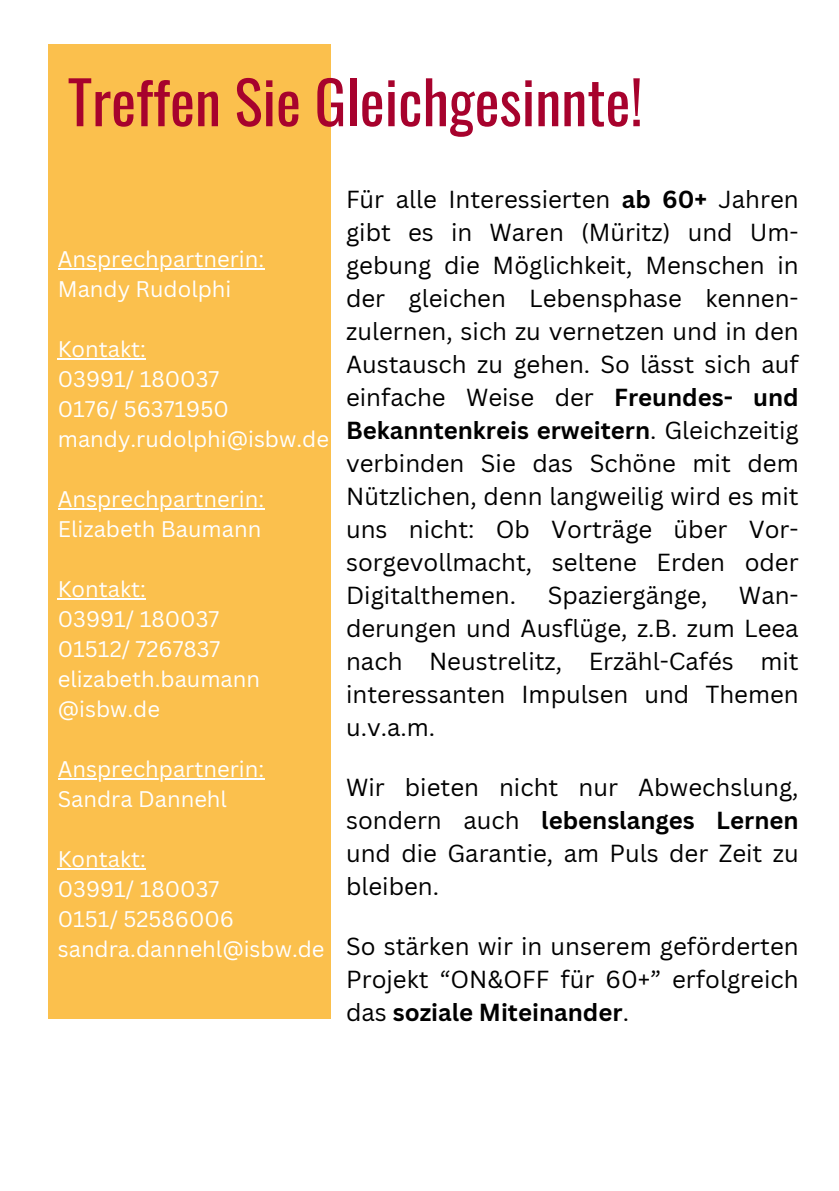
<style>
.page{position:relative;width:839px;height:1191px;background:#fff}
.page>*{position:absolute;margin:0;border:0;box-sizing:border-box;transform-origin:0 0}
.t1{font:59.2px "Oswald";color:#a7022d}
.t2{font:24px/33px "Canva Sans";color:#000;text-align:justify}
.t3{font:22px "Canva Sans";color:#fff}
.s1{font-weight:700}
</style>
<div class="page">
<div style="left:48px;top:44px;width:283px;height:974px;background:#fbc04d"></div>
<hr style="left:58px;top:268px;width:206px;height:2px;background:#fff">
<hr style="left:58px;top:358px;width:88px;height:2px;background:#fff">
<hr style="left:58px;top:508px;width:206px;height:2px;background:#fff">
<hr style="left:58px;top:598px;width:88px;height:2px;background:#fff">
<hr style="left:58px;top:778px;width:206px;height:2px;background:#fff">
<hr style="left:58px;top:868px;width:88px;height:2px;background:#fff">
<h1 class="t1" style="left:68px;top:56px;width:576px">Treffen Sie Gleichgesinnte!</h1>
<p class="t3" style="left:58px;top:243px;width:208px">Ansprechpartnerin:</p>
<p class="t3" style="left:58px;top:273px;width:175px">Mandy Rudolphi</p>
<p class="t3" style="left:58px;top:333px;width:90px">Kontakt:</p>
<p class="t3" style="left:58px;top:363px;width:163px">03991/ 180037</p>
<p class="t3" style="left:58px;top:393px;width:172px">0176/ 56371950</p>
<p class="t3" style="left:58px;top:423px;width:272px">mandy.rudolphi@isbw.de</p>
<p class="t3" style="left:58px;top:483px;width:208px">Ansprechpartnerin:</p>
<p class="t3" style="left:58px;top:513px;width:205px">Elizabeth Baumann</p>
<p class="t3" style="left:58px;top:573px;width:90px">Kontakt:</p>
<p class="t3" style="left:58px;top:603px;width:163px">03991/ 180037</p>
<p class="t3" style="left:58px;top:633px;width:164px">01512/ 7267837</p>
<p class="t3" style="left:58px;top:663px;width:204px">elizabeth.baumann</p>
<p class="t3" style="left:58px;top:693px;width:104px">@isbw.de</p>
<p class="t3" style="left:58px;top:753px;width:208px">Ansprechpartnerin:</p>
<p class="t3" style="left:58px;top:783px;width:171px">Sandra Dannehl</p>
<p class="t3" style="left:58px;top:843px;width:90px">Kontakt:</p>
<p class="t3" style="left:58px;top:873px;width:163px">03991/ 180037</p>
<p class="t3" style="left:58px;top:903px;width:178px">0151/ 52586006</p>
<p class="t3" style="left:58px;top:933px;width:268px">sandra.dannehl@isbw.de</p>
<p class="t2" style="left:346px;top:182px;width:454px">Für alle Interessierten <span class="s1">ab 60+</span> Jahren gibt es in Waren (Müritz) und Um&shy;gebung die Möglichkeit, Menschen in der gleichen Lebensphase kennen&shy;zulernen, sich zu vernetzen und in den Austausch zu gehen. So lässt sich auf einfache Weise der <span class="s1">Freundes- und Bekanntenkreis erweitern</span>. Gleichzeitig verbinden Sie das Schöne mit dem Nützlichen, denn langweilig wird es mit uns nicht: Ob Vorträge über Vor&shy;sorgevollmacht, seltene Erden oder Digitalthemen.</p>
<p class="t2" style="left:547px;top:578px;width:161px">Spaziergänge,</p>
<p class="t2" style="left:346px;top:578px;width:454px;text-indent:393px">Wan&shy;derungen und Ausflüge, z.B. zum Leea nach Neustrelitz, Erzähl-Cafés mit interessanten Impulsen und Themen u.v.a.m.</p>
<p class="t2" style="left:346px;top:770px;width:454px">Wir bieten nicht nur Abwechslung, sondern auch <span class="s1">lebenslanges Lernen </span>und die Garantie, am Puls der Zeit zu bleiben.</p>
<p class="t2" style="left:346px;top:929px;width:454px">So stärken wir in unserem geförderten Projekt “ON&amp;OFF für 60+” erfolgreich das <span class="s1">soziale Miteinander</span>.</p>
</div>
